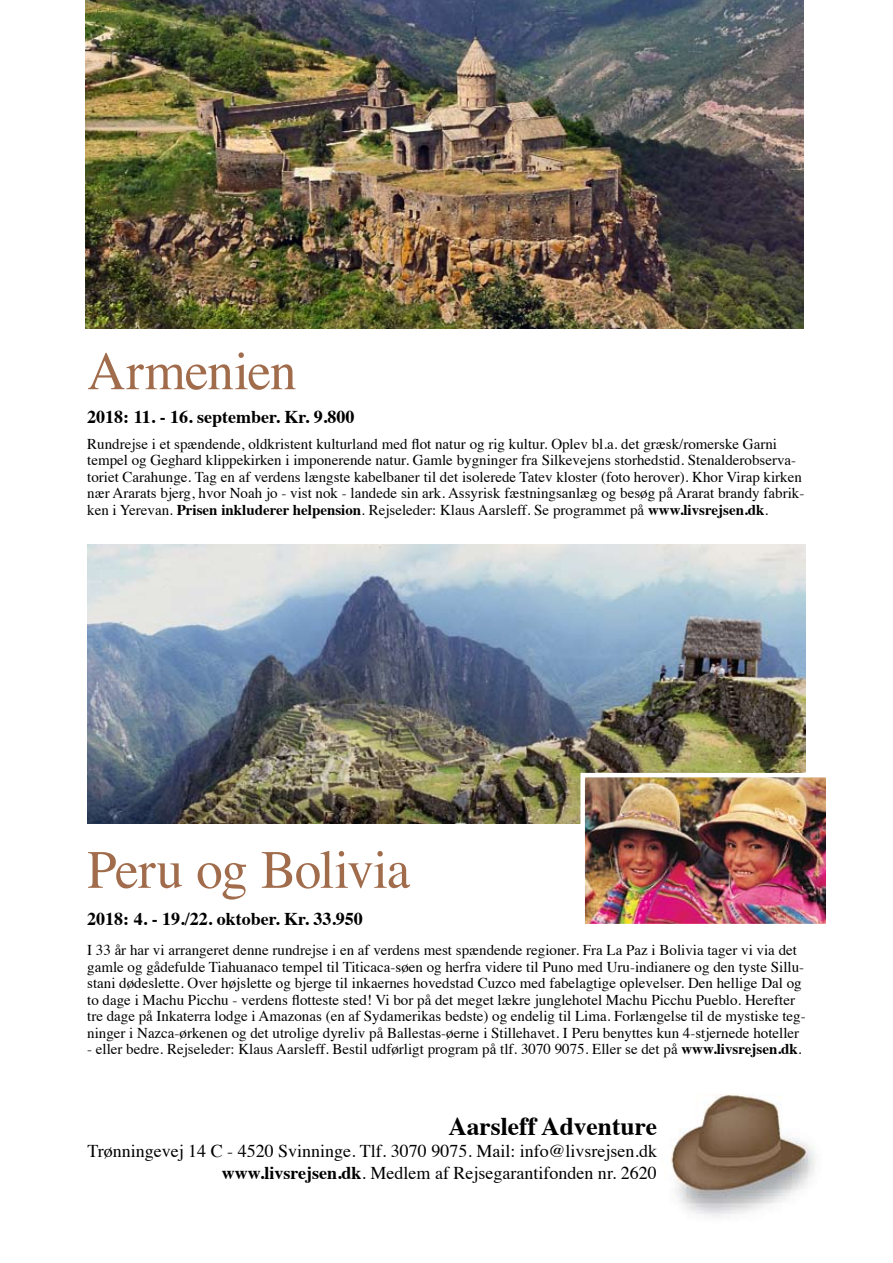
<style>
.page{position:relative;width:893px;height:1263px;background:#fff}
.page>*{position:absolute;margin:0;border:0;box-sizing:border-box;transform-origin:0 0}
.t1{font:54px "Times";letter-spacing:-.02em;color:#a16c4c}
.t2{font:700 25.5px "Times";color:#000}
.t3{font:18px/21.6px "Times";color:#000;text-align:right}
.t4{font:700 18px "Times";color:#000}
.t5{font:15px/16.5px "Times";color:#000}
.s1{font-weight:700}
</style>
<div class="page">
<img style="left:85px;top:0;width:719px;height:328px">
<img style="left:87px;top:544px;width:719px;height:279px">
<img style="left:670px;top:1094px;width:146px;height:123px">
<img style="left:585px;top:778px;width:240px;height:145px">
<div style="left:580px;top:773px;width:250px;height:155px;border:4px solid #fff"></div>
<h1 class="t1" style="left:87px;top:321px;width:211px">Armenien</h1>
<p class="t4" style="left:87px;top:400px;width:269px">2018: 11. - 16. september. Kr. 9.800</p>
<p class="t5" style="left:87px;top:434px;width:719px">Rundrejse i et spændende, oldkristent kulturland med flot natur og rig kultur. Oplev bl.a. det græsk/romerske Garni tempel og Geghard klippekirken i imponerende natur. Gamle bygninger fra Silkevejens storhedstid. Stenalderobserva&shy;toriet Carahunge. Tag en af verdens længste kabelbaner til det isolerede Tatev kloster (foto herover). Khor Virap kirken nær Ararats bjerg, hvor Noah jo - vist nok - landede sin ark. Assyrisk fæstningsanlæg og besøg på Ararat brandy fabrik&shy;ken i Yerevan. <span class="s1">Prisen inkluderer helpension</span>. Rejseleder: Klaus Aarsleff. Se programmet på <span class="s1">www.livsrejsen.dk</span>.</p>
<h1 class="t1" style="left:87px;top:819px;width:325px">Peru og Bolivia</h1>
<p class="t4" style="left:87px;top:902px;width:277px">2018: 4. - 19./22. oktober. Kr. 33.950</p>
<p class="t5" style="left:87px;top:940px;width:720px">I 33 år har vi arrangeret denne rundrejse i en af verdens mest spændende regioner. Fra La Paz i Bolivia tager vi via det gamle og gådefulde Tiahuanaco tempel til Titicaca-søen og herfra videre til Puno med Uru-indianere og den tyste Sillu&shy;stani dødeslette. Over højslette og bjerge til inkaernes hovedstad Cuzco med fabelagtige oplevelser. Den hellige Dal og to dage i Machu Picchu - verdens flotteste sted! Vi bor på det meget lækre junglehotel Machu Picchu Pueblo. Herefter tre dage på Inkaterra lodge i Amazonas (en af Sydamerikas bedste) og endelig til Lima. Forlængelse til de mystiske teg&shy;ninger i Nazca-ørkenen og det utrolige dyreliv på Ballestas-øerne i Stillehavet. I Peru benyttes kun 4-stjernede hoteller</p>
<p class="t5" style="left:87px;top:1039px;width:716px">- eller bedre. Rejseleder: Klaus Aarsleff. Bestil udførligt program på tlf. 3070 9075. Eller se det på <span class="s1">www.livsrejsen.dk</span>.</p>
<h2 class="t2" style="left:448px;top:1102px;width:210px">Aarsleff Adventure</h2>
<p class="t3" style="left:87px;top:1138px;width:571px">Trønningevej 14 C - 4520 Svinninge. Tlf. 3070 9075. Mail: info@livsrejsen.dk <span class="s1">www.livsrejsen.dk</span>. Medlem af Rejsegarantifonden nr. 2620</p>
</div>
